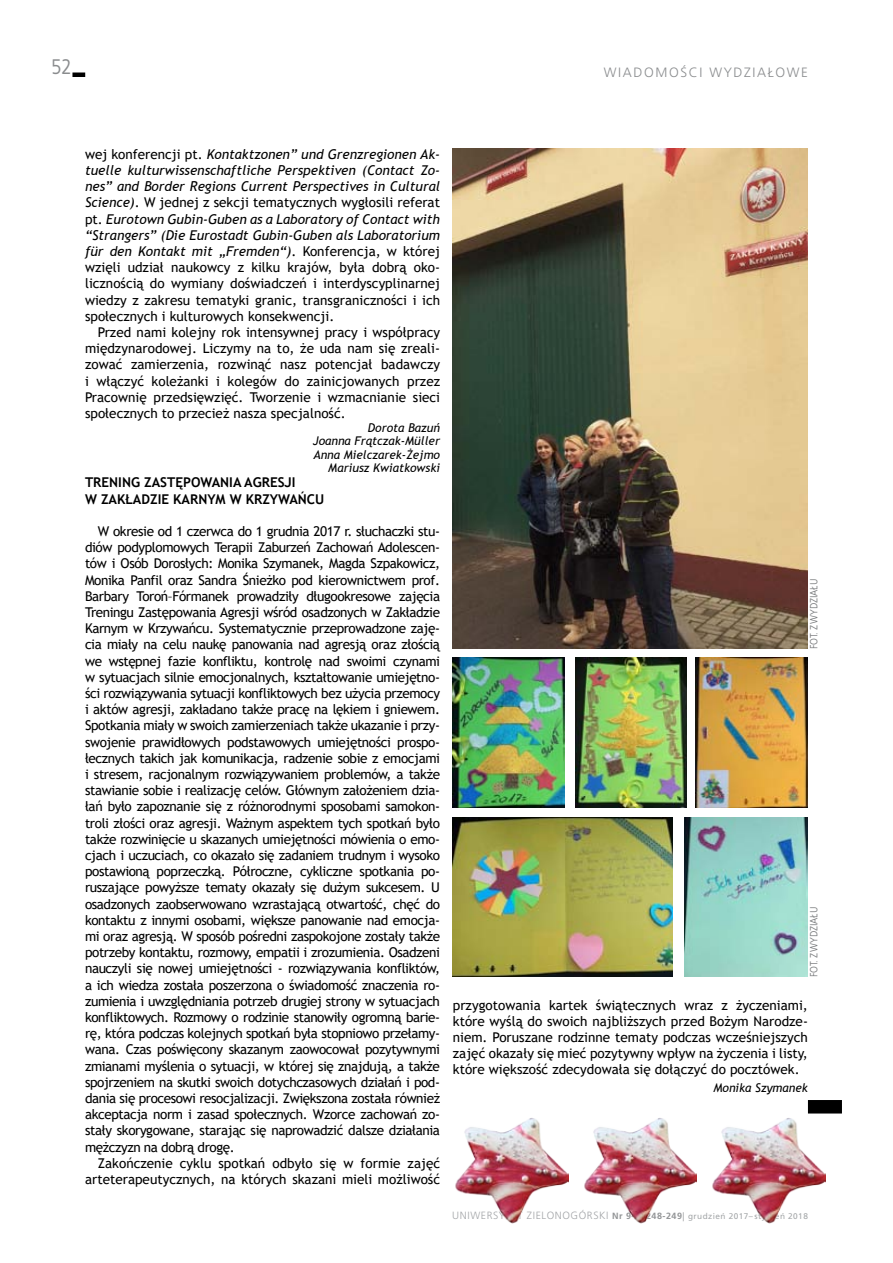
<style>
.page{position:relative;width:893px;height:1263px;background:#fff}
.page>*{position:absolute;margin:0;border:0;box-sizing:border-box;transform-origin:0 0}
.t1{font:21px "EFN Bureau OT";color:#8a8c8e}
.t2{font:13.5px/16.2px "Trebuchet MS";color:#000;text-align:justify}
.t3{font:700 13.5px/16.2px "Trebuchet MS";color:#000}
.t4{font:300 13.5px "Frutiger LT Pro";color:#8a8c8e}
.t5{font:italic 12px/13.5px "Trebuchet MS";color:#000;text-align:right}
.t6{font:300 10.5px "Frutiger LT Pro";letter-spacing:.055em;color:#a3a5a8}
.t7{font:10.5px "EFN Bureau OT";color:#797b7d}
.s1{font-style:italic}
.s2{font-weight:700;font-size:9px;color:#939597}
.s3{font-size:9px;color:#939597}
.s4{font-weight:400;font-size:8.25px;color:#a4a7a9}
</style>
<div class="page">
<div style="left:72px;top:72px;width:13px;height:5px;background:#000"></div>
<img style="left:712px;top:1118px;width:113px;height:106px">
<img style="left:584px;top:1118px;width:113px;height:106px">
<img style="left:455px;top:1118px;width:113px;height:106px">
<img style="left:453px;top:817px;width:220px;height:160px">
<img style="left:684px;top:817px;width:124px;height:160px">
<img style="left:575px;top:658px;width:111px;height:149px">
<img style="left:453px;top:658px;width:112px;height:149px">
<img style="left:453px;top:149px;width:355px;height:499px">
<img style="left:696px;top:658px;width:112px;height:149px">
<div style="left:808px;top:1100px;width:34px;height:13px;background:#000"></div>
<h1 class="t1" style="left:51px;top:55px;width:21px">52</h1>
<p class="t4" style="left:604px;top:65px;width:11px">WIADOMOŚCIWYDZIAŁOWE</p>
<p class="t2" style="left:85px;top:146px;width:357px">wej konferencji pt. <span class="s1">Kontaktzonen” und Grenzregionen Ak&shy;tuelle kulturwissenschaftliche Perspektiven (Contact Zo&shy;nes” and Border Regions Current Perspectives in Cultural Science)</span>. W jednej z sekcji tematycznych wygłosili referat pt. <span class="s1">Eurotown Gubin-Guben as a Laboratory of Contact with “Strangers” (Die Eurostadt Gubin-Guben als Laboratorium für den Kontakt mit „Fremden“)</span>. Konferencja, w której wzięli udział naukowcy z kilku krajów, była dobrą oko&shy;licznością do wymiany doświadczeń i interdyscyplinarnej wiedzy z zakresu tematyki granic, transgraniczności i ich społecznych i kulturowych konsekwencji.</p>
<p class="t2" style="left:85px;top:324px;width:357px;text-indent:13px">Przed nami kolejny rok intensywnej pracy i współpracy międzynarodowej. Liczymy na to, że uda nam się zreali&shy;zować zamierzenia, rozwinąć nasz potencjał badawczy i włączyć koleżanki i kolegów do zainicjowanych przez Pracownię przedsięwzięć. Tworzenie i wzmacnianie sieci społecznych to przecież nasza specjalność.</p>
<p class="t5" style="left:313px;top:420px;width:129px">Dorota Bazuń<br>Joanna Frątczak-Müller<br>Anna Mielczarek-Żejmo<br>Mariusz Kwiatkowski</p>
<p class="t3" style="left:85px;top:474px;width:241px">TRENING ZASTĘPOWANIA AGRESJI<br>W ZAKŁADZIE KARNYM W KRZYWAŃCU</p>
<p class="t2" style="left:85px;top:523px;width:357px;text-indent:13px">W okresie od 1 czerwca do 1 grudnia 2017 r. słuchaczki stu&shy;diów podyplomowych Terapii Zaburzeń Zachowań Adolescen&shy;tów i Osób Dorosłych: Monika Szymanek, Magda Szpakowicz, Monika Panfil oraz Sandra Śnieżko pod kierownictwem prof.<br>Barbary Toroń–Fórmanek prowadziły długookresowe zajęcia Treningu Zastępowania Agresji wśród osadzonych w Zakładzie Karnym w Krzywańcu. Systematycznie przeprowadzone zaję&shy;cia miały na celu naukę panowania nad agresją oraz złością we wstępnej fazie konfliktu, kontrolę nad swoimi czynami w sytuacjach silnie emocjonalnych, kształtowanie umiejętno&shy;ści rozwiązywania sytuacji konfliktowych bez użycia przemocy i aktów agresji, zakładano także pracę na lękiem i gniewem.<br>Spotkania miały w swoich zamierzeniach także ukazanie i przy&shy;swojenie prawidłowych podstawowych umiejętności prospo&shy;łecznych takich jak komunikacja, radzenie sobie z emocjami i stresem, racjonalnym rozwiązywaniem problemów, a także stawianie sobie i realizację celów. Głównym założeniem dzia&shy;łań było zapoznanie się z różnorodnymi sposobami samokon&shy;troli złości oraz agresji. Ważnym aspektem tych spotkań było także rozwinięcie u skazanych umiejętności mówienia o emo&shy;cjach i uczuciach, co okazało się zadaniem trudnym i wysoko postawioną poprzeczką. Półroczne, cykliczne spotkania po&shy;ruszające powyższe tematy okazały się dużym sukcesem. U osadzonych zaobserwowano wzrastającą otwartość, chęć do kontaktu z innymi osobami, większe panowanie nad emocja&shy;mi oraz agresją. W sposób pośredni zaspokojone zostały także potrzeby kontaktu, rozmowy, empatii i zrozumienia. Osadzeni nauczyli się nowej umiejętności - rozwiązywania konfliktów, a ich wiedza została poszerzona o świadomość znaczenia ro&shy;zumienia i uwzględniania potrzeb drugiej strony w sytuacjach konfliktowych. Rozmowy o rodzinie stanowiły ogromną barie&shy;rę, która podczas kolejnych spotkań była stopniowo przełamy&shy;wana. Czas poświęcony skazanym zaowocował pozytywnymi zmianami myślenia o sytuacji, w której się znajdują, a także spojrzeniem na skutki swoich dotychczasowych działań i pod&shy;dania się procesowi resocjalizacji. Zwiększona została również akceptacja norm i zasad społecznych. Wzorce zachowań zo&shy;stały skorygowane, starając się naprowadzić dalsze działania mężczyzn na dobrą drogę.</p>
<p class="t2" style="left:85px;top:1155px;width:357px;text-align:right">Zakończenie cyklu spotkań odbyło się w formie zajęć arteterapeutycznych, na których skazani mieli możliwość</p>
<p class="t7" style="left:808px;top:649px;width:71px;rotate:-90deg">fot. z wydziału</p>
<p class="t7" style="left:808px;top:977px;width:71px;rotate:-90deg">fot. z wydziału</p>
<p class="t2" style="left:453px;top:996px;width:357px">przygotowania kartek świątecznych wraz z życzeniami, które wyślą do swoich najbliższych przed Bożym Narodze&shy;niem. Poruszane rodzinne tematy podczas wcześniejszych zajęć okazały się mieć pozytywny wpływ na życzenia i listy, które większość zdecydowała się dołączyć do pocztówek.</p>
<p class="t5" style="left:713px;top:1081px;width:96px">Monika Szymanek</p>
<p class="t6" style="left:452px;top:1209px;width:357px">UNIWERSYTET ZIELONOGÓRSKI <span class="s2">Nr 9-1</span> <span class="s3">|</span><span class="s2">248-249</span><span class="s3">|</span> <span class="s4">grudzień 2017–styczeń 2018</span></p>
</div>
